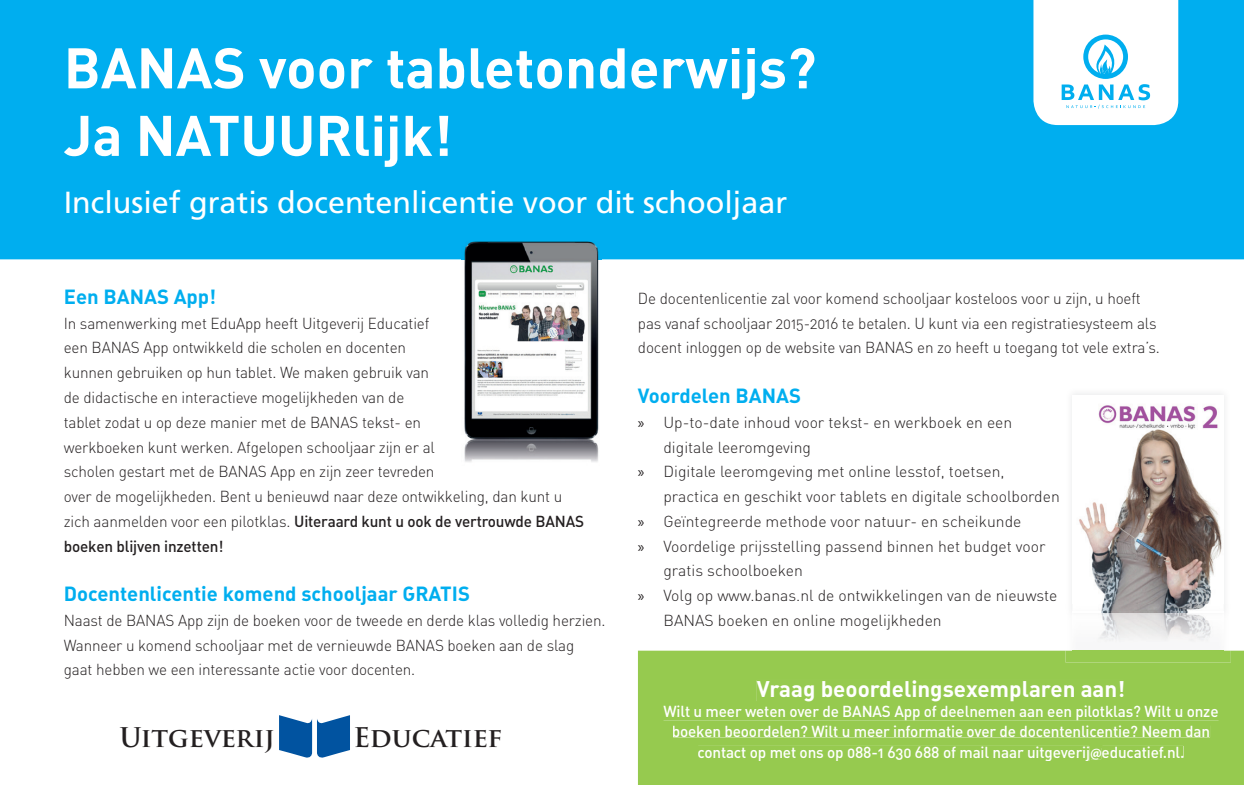
<style>
.page{position:relative;width:1244px;height:785px;background:#fff}
.page>*{position:absolute;margin:0;border:0;box-sizing:border-box;transform-origin:0 0}
.t1{font:700 56.25px/67.5px "DIN";color:#fff}
.t2{font:30.38px "Frutiger LT Std";color:#fff}
.t3{font:700 26.32px "Trajan Pro";color:#231f20}
.t4{font:22.28px "DIN Bold Alternate";color:#fff}
.t5{font:20.25px "DIN Bold Alternate";color:#00aeef}
.t6{font:15.75px/24.8px "DIN Light Alternate";letter-spacing:-.01em;color:#231f20}
.t7{font:300 15.75px "DIN";color:#231f20}
.t8{font:15.75px/20.2px "DIN Medium Alternate";letter-spacing:-.01em;color:#fff;text-align:center}
.t9{font:15.75px/24.8px "DIN Medium Alternate";letter-spacing:-.01em;color:#231f20}
.s1{font-family:"DIN Light Alternate"}
.s2{font-family:"Myriad Pro";font-weight:400}
.s3{font-family:"Myriad Pro";font-weight:700}
</style>
<div class="page">
<svg style="left:279px;top:715px;width:71px;height:43px"></svg>
<img style="left:1077px;top:404px;width:146px;height:200px">
<img style="left:1098px;top:619px;width:113px;height:23px">
<img style="left:1068px;top:604px;width:160px;height:15px">
<div style="left:0;top:0;width:1244px;height:259px;background:#00aeef"></div>
<svg style="left:1033px;top:0;width:145px;height:125px"></svg>
<img style="left:462px;top:238px;width:139px;height:178px">
<img style="left:464px;top:416px;width:135px;height:46px">
<div style="left:638px;top:650px;width:606px;height:134px;background:#96ca4f"></div>
<div style="left:757px;top:680px;width:366px;height:21px;background:#96ca4f"></div>
<div style="left:663px;top:705px;width:555px;height:15px;background:#96ca4f"></div>
<div style="left:673px;top:725px;width:537px;height:12px;background:#96ca4f"></div>
<div style="left:698px;top:745px;width:391px;height:15px;background:#96ca4f"></div>
<div style="left:1091px;top:748px;width:10px;height:11px;background:#96ca4f"></div>
<div style="left:1102px;top:745px;width:81px;height:12px;background:#96ca4f"></div>
<h1 class="t1" style="left:64px;top:32px;width:754px">BANAS voor tabletonderwijs?<br>Ja NATUURlijk!</h1>
<h2 class="t2" style="left:64px;top:184px;width:725px">Inclusief gratis docentenlicentie voor dit schooljaar</h2>
<p class="t5" style="left:64px;top:283px;width:154px">Een BANAS App!</p>
<p class="t6" style="left:64px;top:310px;width:500px">In samenwerking met EduApp heeft Uitgeverij Educatief<br>een BANAS App ontwikkeld die scholen en docenten<br>kunnen gebruiken op hun tablet. We maken gebruik van<br>de didactische en interactieve mogelijkheden van de<br>tablet zodat u op deze manier met de BANAS tekst- en<br>werkboeken kunt werken. Afgelopen schooljaar zijn er al<br>scholen gestart met de BANAS App en zijn zeer tevreden<br>over de mogelijkheden. Bent u benieuwd naar deze ontwikkeling, dan kunt u</p>
<p class="t9" style="left:64px;top:508px;width:522px"><span class="s1">zich aanmelden voor een pilotklas.</span> Uiteraard kunt u ook de vertrouwde BANAS boeken blijven inzetten!</p>
<p class="t5" style="left:64px;top:580px;width:408px">Docentenlicentie komend schooljaar GRATIS</p>
<p class="t6" style="left:64px;top:607px;width:543px">Naast de BANAS App zijn de boeken voor de tweede en derde klas volledig herzien.<br>Wanneer u komend schooljaar met de vernieuwde BANAS boeken aan de slag gaat hebben we een interessante actie voor docenten.</p>
<h3 class="t3" style="left:119px;top:720px;width:156px">Uitgeverij</h3>
<h3 class="t3" style="left:354px;top:720px;width:150px">Educatief</h3>
<p class="t6" style="left:638px;top:286px;width:523px">De docentenlicentie zal voor komend schooljaar kosteloos voor u zijn, u hoeft pas vanaf schooljaar 2015-2016 te betalen. U kunt via een registratiesysteem als docent inloggen op de website van BANAS en zo heeft u toegang tot vele extra’s.</p>
<p class="t5" style="left:638px;top:382px;width:164px">Voordelen BANAS</p>
<p class="t7" style="left:638px;top:412px;width:376px"><span class="s2">»</span> Up-to-date inhoud voor tekst- en werkboek en een</p>
<p class="t7" style="left:663px;top:437px;width:149px">digitale leeromgeving</p>
<p class="t7" style="left:638px;top:462px;width:368px"><span class="s2">»</span> Digitale leeromgeving met online lesstof, toetsen,</p>
<p class="t7" style="left:663px;top:486px;width:398px">practica en geschikt voor tablets en digitale schoolborden</p>
<p class="t7" style="left:638px;top:511px;width:385px"><span class="s2">»</span> Geïntegreerde methode voor natuur- en scheikunde</p>
<p class="t7" style="left:638px;top:536px;width:409px"><span class="s2">»</span> Voordelige prijsstelling passend binnen het budget voor</p>
<p class="t7" style="left:663px;top:561px;width:141px">gratis schoolboeken</p>
<p class="t7" style="left:638px;top:585px;width:421px"><span class="s2">»</span> Volg op www.banas.nl de ontwikkelingen van de nieuwste</p>
<p class="t7" style="left:663px;top:610px;width:280px">BANAS boeken en online mogelijkheden</p>
<h3 class="t4" style="left:757px;top:674px;width:370px">Vraag beoordelingsexemplaren aan!</h3>
<p class="t8" style="left:663px;top:700px;width:557px">Wilt u meer weten over de BANAS App of deelnemen aan een pilotklas? Wilt u onze boeken beoordelen? Wilt u meer informatie over de docentenlicentie? Neem dan contact op met ons op 088-1 630 688 of mail naar uitgeverij<span class="s3">@</span>educatief.nl.</p>
</div>
